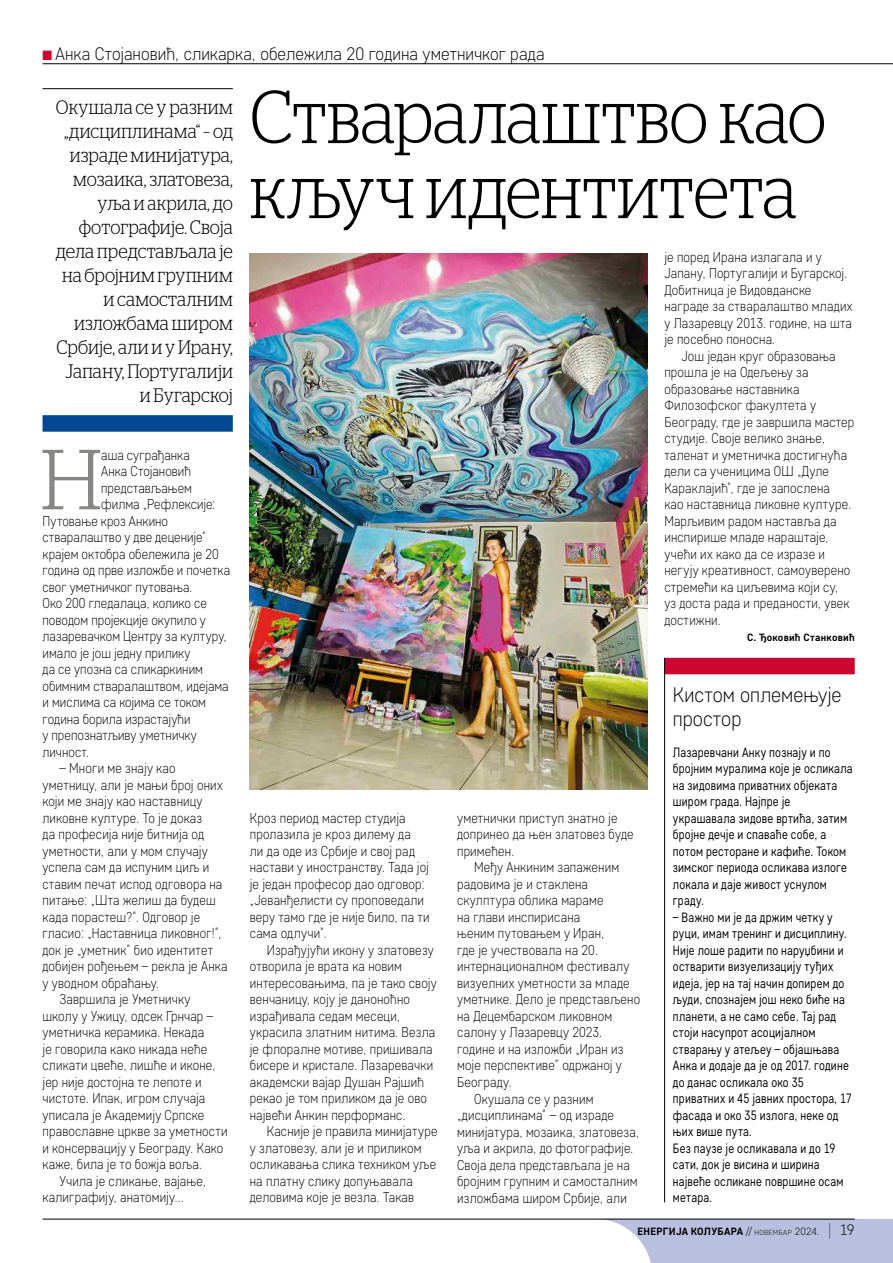
<style>
.page{position:relative;width:893px;height:1263px;background:#fff}
.page>*{position:absolute;margin:0;border:0;box-sizing:border-box;transform-origin:0 0}
.t1{font:300 84.9px "Stag LC";color:#878786}
.t2{font:300 75px/75px "Stag LC";letter-spacing:-.005em;color:#000;scale:.9 1}
.t3{font:300 21px/24px "Core Sans D25";color:#000;scale:.95 1}
.t4{font:300 19.5px/24px "Stag LC";letter-spacing:.005em;color:#000;text-align:right;scale:.9 1}
.t5{font:300 18px "Core Sans D25";color:#000;scale:.95 1}
.t6{font:300 14.25px/16.5px "Core Sans D25";letter-spacing:.015em;color:#000;scale:.9 1}
.t7{font:13.5px/16.5px "Core Sans D35";letter-spacing:.015em;color:#000;scale:.85 1}
.t8{font:700 10.5px "Core Sans D55";letter-spacing:.025em;color:#000}
.s1{color:#cc0831}
.s2{font-family:"Core Sans D25";font-weight:300}
.s3{font-family:"Core Sans D25";font-weight:300;font-size:7.35px}
.s4{font-family:"Core Sans D15";font-weight:100;font-size:18px}
.s5{font-family:"Core Sans D25";font-weight:300;font-size:15px}
</style>
<div class="page">
<svg style="left:607px;top:1219px;width:286px;height:44px;background:#bfc5e2"></svg>
<hr style="left:43px;top:1219px;width:812px;height:1px;background:#000">
<hr style="left:43px;top:63px;width:850px;height:1px;background:#000">
<div style="left:664px;top:658px;width:191px;height:16px;background:#cc0831"></div>
<hr style="left:664px;top:658px;width:1px;height:544px;background:#000">
<hr style="left:43px;top:88px;width:190px;height:1px;background:#000">
<div style="left:43px;top:415px;width:190px;height:17px;background:#004892"></div>
<img style="left:250px;top:253px;width:397px;height:537px">
<p class="t5" style="left:43px;top:43px;width:530px"><span class="s1">■</span> Анка Стојановић, сликарка, обележила 20 година уметничког рада</p>
<p class="t4" style="left:56px;top:94px;width:198px">Окушала се у разним „дисциплинама“ – од израде минијатура, мозаика, златовеза, уља и акрила, до фотографије. Своја дела представљала је на бројним групним и самосталним изложбама широм<br>Србије, али и у Ирану,<br>Јапану, Португалији и Бугарској</p>
<h1 class="t1" style="left:41px;top:418px;width:63px">Н</h1>
<p class="t6" style="left:101px;top:446px;width:100px">аша суграђанка</p>
<p class="t6" style="left:101px;top:463px;width:101px">Анка Стојановић</p>
<p class="t6" style="left:101px;top:479px;width:102px">представљањем</p>
<p class="t6" style="left:101px;top:496px;width:129px">филма „Рефлексије:</p>
<p class="t6" style="left:43px;top:512px;width:141px">Путовање кроз Анкино</p>
<p class="t6" style="left:43px;top:529px;width:184px">стваралаштво у две деценије“</p>
<p class="t6" style="left:43px;top:545px;width:197px">крајем октобра обележила је 20</p>
<p class="t6" style="left:43px;top:562px;width:210px">година од прве изложбе и почетка</p>
<p class="t6" style="left:43px;top:578px;width:168px">свог уметничког путовања.</p>
<p class="t6" style="left:43px;top:595px;width:184px">Око 200 гледалаца, колико се</p>
<p class="t6" style="left:43px;top:611px;width:183px">поводом пројекције окупило у</p>
<p class="t6" style="left:43px;top:628px;width:206px">лазаревачком Центру за културу,</p>
<p class="t6" style="left:43px;top:644px;width:166px">имало је још једну прилику</p>
<p class="t6" style="left:43px;top:661px;width:180px">да се упозна са сликаркиним</p>
<p class="t6" style="left:43px;top:677px;width:208px">обимним стваралаштвом, идејама</p>
<p class="t6" style="left:43px;top:694px;width:183px">и мислима са којима се током</p>
<p class="t6" style="left:43px;top:710px;width:166px">година борила израстајући</p>
<p class="t6" style="left:43px;top:727px;width:173px">у препознатљиву уметничку</p>
<p class="t6" style="left:43px;top:743px;width:53px">личност.</p>
<p class="t6" style="left:60px;top:760px;width:130px">– Многи ме знају као</p>
<p class="t6" style="left:43px;top:776px;width:202px">уметницу, али је мањи број оних</p>
<p class="t6" style="left:43px;top:793px;width:179px">који ме знају као наставницу</p>
<p class="t6" style="left:43px;top:809px;width:179px">ликовне културе. То је доказ</p>
<p class="t6" style="left:43px;top:826px;width:181px">да професија није битнија од</p>
<p class="t6" style="left:43px;top:842px;width:185px">уметности, али у мом случају</p>
<p class="t6" style="left:43px;top:859px;width:187px">успела сам да испуним циљ и</p>
<p class="t6" style="left:43px;top:875px;width:201px">ставим печат испод одговора на</p>
<p class="t6" style="left:43px;top:892px;width:194px">питање: „Шта желиш да будеш</p>
<p class="t6" style="left:43px;top:908px;width:177px">када порастеш?“. Одговор је</p>
<p class="t6" style="left:43px;top:925px;width:200px">гласио: „Наставница ликовног!“,</p>
<p class="t6" style="left:43px;top:941px;width:191px">док је „уметник“ био идентитет</p>
<p class="t6" style="left:43px;top:958px;width:207px">добијен рођењем – рекла је Анка</p>
<p class="t6" style="left:43px;top:974px;width:131px">у уводном обраћању.</p>
<p class="t6" style="left:60px;top:991px;width:147px">Завршила је Уметничку</p>
<p class="t6" style="left:43px;top:1007px;width:191px">школу у Ужицу, одсек Грнчар –</p>
<p class="t6" style="left:43px;top:1024px;width:181px">уметничка керамика. Некада</p>
<p class="t6" style="left:43px;top:1040px;width:185px">је говорила како никада неће</p>
<p class="t6" style="left:43px;top:1057px;width:194px">сликати цвеће, лишће и иконе,</p>
<p class="t6" style="left:43px;top:1073px;width:178px">јер није достојна те лепоте и</p>
<p class="t6" style="left:43px;top:1090px;width:182px">чистоте. Ипак, игром случаја</p>
<p class="t6" style="left:43px;top:1106px;width:181px">уписала је Академију Српске</p>
<p class="t6" style="left:43px;top:1123px;width:207px">православне цркве за уметности</p>
<p class="t6" style="left:43px;top:1139px;width:203px">и консервацију у Београду. Како</p>
<p class="t6" style="left:43px;top:1156px;width:179px">каже, била је то божја воља.</p>
<p class="t6" style="left:60px;top:1172px;width:164px">Учила је сликање, вајање,</p>
<p class="t6" style="left:43px;top:1189px;width:158px">калиграфију, анатомију...</p>
<h2 class="t2" style="left:250px;top:72px;width:642px">Стваралаштво као кључ идентитета</h2>
<p class="t6" style="left:250px;top:809px;width:201px">Кроз период мастер студија пролазила је кроз дилему да<br>ли да оде из Србије и свој рад настави у иностранству. Тада јој је један професор дао одговор: „Јеванђелисти су проповедали веру тамо где је није било, па ти сама одлучи“.</p>
<p class="t6" style="left:250px;top:941px;width:209px;text-indent:17px">Израђујући икону у златовезу отворила је врата ка новим интересовањима, па је тако своју венчаницу, коју је даноноћно израђивала седам месеци, украсила златним нитима. Везла је флоралне мотиве, пришивала бисере и кристале. Лазаревачки акадeмски вајар Душан Рајшић рекао је том приликом да је ово највећи Анкин перформанс.</p>
<p class="t6" style="left:250px;top:1123px;width:210px;text-indent:17px">Касније је правила минијатуре у златовезу, али је и приликом осликавања слика техником уље на платну слику допуњавала деловима које је везла. Такав</p>
<p class="t6" style="left:457px;top:809px;width:198px">уметнички приступ знатно је допринео да њен златовез буде примећен.</p>
<p class="t6" style="left:474px;top:859px;width:163px">Међу Анкиним запаженим</p>
<p class="t6" style="left:457px;top:875px;width:147px">радовима је и стаклена</p>
<p class="t6" style="left:457px;top:892px;width:164px">скулптура облика мараме</p>
<p class="t6" style="left:457px;top:908px;width:138px">на глави инспирисана</p>
<p class="t6" style="left:457px;top:925px;width:165px">њеним путовањем у Иран,</p>
<p class="t6" style="left:457px;top:941px;width:158px">где је учествовала на 20.</p>
<p class="t6" style="left:457px;top:958px;width:193px">интернационалном фестивалу</p>
<p class="t6" style="left:457px;top:974px;width:193px">визуелних уметности за младе</p>
<p class="t6" style="left:457px;top:991px;width:205px">уметнике. Дело је представљено</p>
<p class="t6" style="left:457px;top:1007px;width:174px">на Децембарском ликовном</p>
<p class="t6" style="left:457px;top:1024px;width:163px">салону у Лазаревцу 2023.</p>
<p class="t6" style="left:457px;top:1040px;width:186px">године и на изложби „Иран из</p>
<p class="t6" style="left:457px;top:1057px;width:185px">моје перспективе“ одржаној у</p>
<p class="t6" style="left:457px;top:1073px;width:62px">Београду.</p>
<p class="t6" style="left:474px;top:1090px;width:134px">Окушала се у разним</p>
<p class="t6" style="left:457px;top:1106px;width:176px">„дисциплинама“ – од израде</p>
<p class="t6" style="left:457px;top:1123px;width:204px">минијатура, мозаика, златовеза,</p>
<p class="t6" style="left:457px;top:1139px;width:198px">уља и акрила, до фотографије.</p>
<p class="t6" style="left:457px;top:1156px;width:193px">Своја дела представљала је на</p>
<p class="t6" style="left:457px;top:1172px;width:202px">бројним групним и самосталним</p>
<p class="t6" style="left:457px;top:1189px;width:190px">изложбама широм Србије, али</p>
<p class="t6" style="left:664px;top:248px;width:211px">је поред Ирана излагала и у<br>Јапану, Португалији и Бугарској.<br>Добитница је Видовданске награде за стваралаштво младих у Лазаревцу 2013. године, на шта је посебно поносна.</p>
<p class="t6" style="left:664px;top:347px;width:213px;text-indent:17px">Још један круг образовања прошла је на Одељењу за образовање наставника<br>Филозофског факултета у<br>Београду, где је завршила мастер студије. Своје велико знање, таленат и уметничка достигнућа дели са ученицима ОШ „Дуле<br>Караклајић“, где је запослена<br>као наставница ликовне културе.<br>Марљивим радом наставља да инспирише младе нараштаје, учећи их како да се изразе и негују креативност, самоуверено стремећи ка циљевима који су,<br>уз доста рада и преданости, увек достижни.</p>
<p class="t8" style="left:747px;top:631px;width:109px">С. Ђоковић Станковић</p>
<h3 class="t3" style="left:673px;top:682px;width:179px">Кистом оплемењује простор</h3>
<p class="t7" style="left:673px;top:743px;width:213px">Лазаревчани Анку познају и по бројним муралима које је осликала на зидовима приватних објеката широм града. Најпре је украшавала зидове вртића, затим бројне дечје и спаваће собе, а потом ресторане и кафиће. Током зимског периода осликава излоге локала и даје живост уснулом граду.</p>
<p class="t7" style="left:673px;top:908px;width:212px">– Важно ми је да држим четку у руци, имам тренинг и дисциплину.<br>Није лоше радити по наруџбини и остварити визуелизацију туђих идеја, јер на тај начин допирем до људи, спознајем још неко биће на планети, а не само себе. Тај рад стоји насупрот асоцијалном стварању у атељеу – објашњава<br>Анка и додаје да је од 2017. године до данас осликала око 35 приватних и 45 јавних простора, 17 фасада и око 35 излога, неке од њих више пута.<br>Без паузе је осликавала и до 19 сати, док је висина и ширина највеће осликане површине осам метара.</p>
<p class="t8" style="left:638px;top:1225px;width:219px">ЕНЕРГИЈА КОЛУБАРА <span class="s2">//</span> <span class="s3">новембар</span> <span class="s2">2024.</span> <span class="s4">|</span> <span class="s5">19</span></p>
</div>
